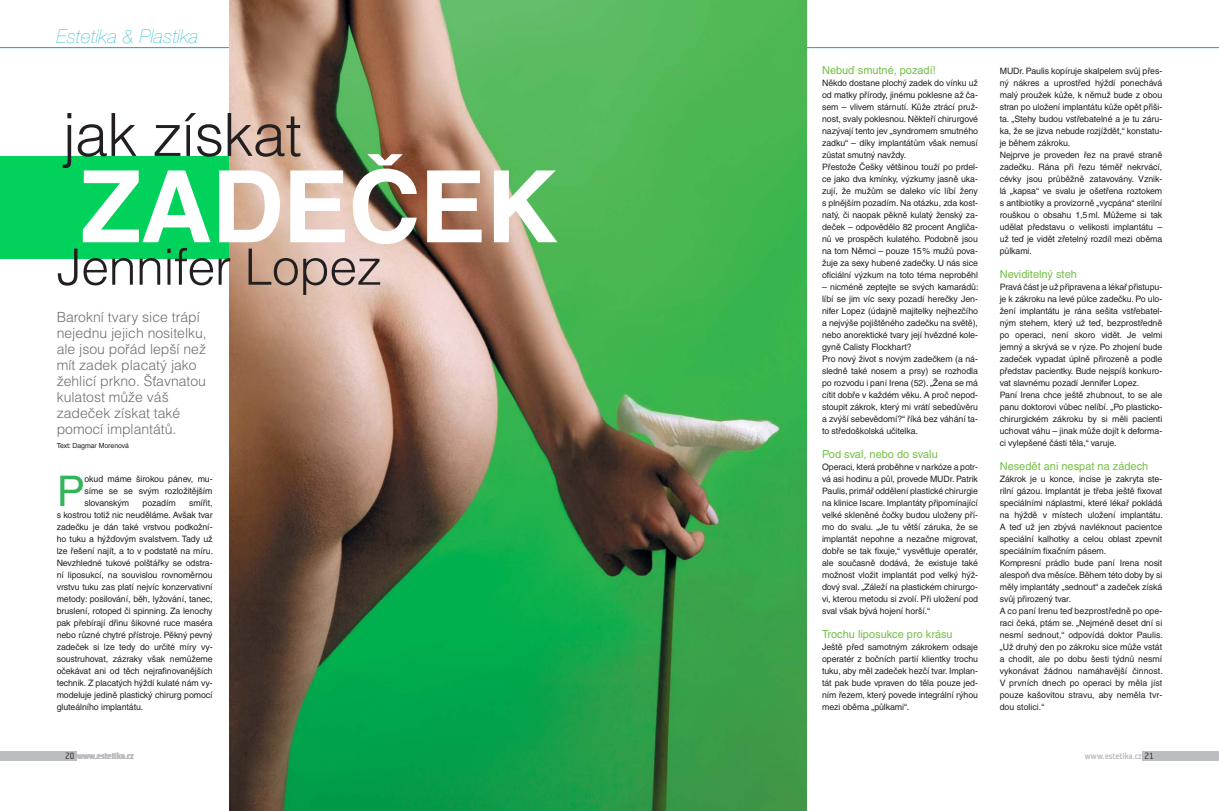
<style>
.page{position:relative;width:1219px;height:811px;background:#fff}
.page>*{position:absolute;margin:0;border:0;box-sizing:border-box;transform-origin:0 0}
.t1{font:700 99.9px "Helvetica CE";letter-spacing:-.01em;color:#fff}
.t2{font:300 59.5px "Helvetica CE";letter-spacing:-.01em;color:#231f20}
.t3{font:300 50.1px "Helvetica CE";letter-spacing:-.01em;color:#231f20}
.t4{font:42.2px "Helvetica CE";color:#34b55d}
.t5{font:italic 200 19px "Helvetica Neue CE";letter-spacing:.02em;color:#00abc6}
.t6{font:300 14px/16px "Helvetica CE";color:#6d6e70}
.t7{font:11px "Helvetica CE";color:#72bf44}
.t8{font:9px "Teuton Fett CE";color:#bbbdc0}
.t9{font:8.8px/12px "Helvetica CE";letter-spacing:-.01em;color:#231f20}
.t10{font:7px "Helvetica CE";letter-spacing:-.01em;color:#231f20}
.s1{font-family:"Teuton Weiss CE";font-weight:700;color:#231f20}
</style>
<div class="page">
<div style="left:1142px;top:751px;width:77px;height:10px;background:#bbbdc0"></div>
<hr style="left:0;top:47px;width:1219px;height:1px;background:#00abc6">
<div style="left:0;top:156px;width:279px;height:102px;background:#01d25b"></div>
<img style="left:230px;top:0;width:577px;height:811px">
<div style="left:0;top:751px;width:77px;height:10px;background:#bbbdc0"></div>
<h3 class="t5" style="left:57px;top:29px;width:143px">Estetika &amp; Plastika</h3>
<h2 class="t2" style="left:62px;top:103px;width:241px">jak získat</h2>
<h1 class="t1" style="left:80px;top:171px;width:479px">ZADEČEK</h1>
<h3 class="t3" style="left:57px;top:240px;width:327px">Jennifer Lopez</h3>
<h3 class="t6" style="left:57px;top:309px;width:152px">Barokní tvary sice trápí nejednu jejich nositelku, ale jsou pořád lepší než mít zadek placatý jako žehlicí prkno. Šťavnatou kulatost může váš zadeček získat také pomocí implantátů.</h3>
<p class="t10" style="left:57px;top:443px;width:74px">Text: Dagmar Morenová</p>
<h3 class="t4" style="left:57px;top:476px;width:30px">P</h3>
<p class="t9" style="left:84px;top:474px;width:130px;text-align:justify">okud máme širokou pánev, mu&shy;síme se se svým rozložitějším slovanským</p>
<p class="t9" style="left:57px;top:498px;width:158px;text-align:justify;text-indent:132px">smířit, s kostrou totiž nic neuděláme. Avšak tvar zadečku je dán také vrstvou podkožní&shy;ho tuku a hýžďovým svalstvem. Tady už lze řešení najít, a to v podstatě na míru.<br>Nevzhledné tukové polštářky se odstra&shy;ní liposukcí, na souvislou rovnoměrnou vrstvu tuku zas platí nejvíc konzervativní metody: posilování, běh, lyžování, tanec, bruslení, rotoped či spinning. Za lenochy pak přebírají dřinu šikovné ruce maséra nebo různé chytré přístroje. Pěkný pevný zadeček si lze tedy do určité míry vy&shy;soustruhovat, zázraky však nemůžeme očekávat ani od těch nejrafinovanějších technik. Z placatých hýždí kulaté nám vy&shy;modeluje jedině plastický chirurg pomocí gluteálního implantátu.</p>
<p class="t9" style="left:143px;top:498px;width:35px">pozadím</p>
<p class="t8" style="left:65px;top:752px;width:70px"><span class="s1">20</span> www.estetika.cz</p>
<p class="t7" style="left:822px;top:66px;width:115px">Nebuď smutné, pozadí!</p>
<p class="t9" style="left:822px;top:78px;width:157px">Někdo dostane plochý zadek do vínku už od matky přírody, jinému poklesne až ča&shy;sem – vlivem stárnutí. Kůže ztrácí pruž&shy;nost, svaly poklesnou. Někteří chirurgové nazývají tento jev „syndromem smutného zadku“ – díky implantátům však nemusí zůstat smutný navždy.<br>Přestože Češky většinou touží po prdel&shy;ce jako dva kmínky, výzkumy jasně uka&shy;zují, že mužům se daleko víc líbí ženy s plnějším pozadím. Na otázku, zda kost&shy;natý, či naopak pěkně kulatý ženský za&shy;deček – odpovědělo 82 procent Angliča&shy;nů ve prospěch kulatého. Podobně jsou na tom Němci – pouze 15 % mužů pova&shy;žuje za sexy hubené zadečky. U nás sice oficiální výzkum na toto téma neproběhl</p>
<p class="t9" style="left:822px;top:282px;width:158px">– nicméně zeptejte se svých kamarádů: líbí se jim víc sexy pozadí herečky Jen&shy;nifer Lopez (údajně majitelky nejhezčího a nejvýše pojištěného zadečku na světě), nebo anorektické tvary její hvězdné kole&shy;gyně Calisty Flockhart?<br>Pro nový život s novým zadečkem (a ná&shy;sledně také nosem a prsy) se rozhodla po rozvodu i paní Irena (52). „Žena se má cítit dobře v každém věku. A proč nepod&shy;stoupit zákrok, který mi vrátí sebedůvěru a zvýší sebevědomí?“ říká bez váhání ta&shy;to středoškolská učitelka.</p>
<p class="t7" style="left:822px;top:450px;width:117px">Pod sval, nebo do svalu</p>
<p class="t9" style="left:822px;top:462px;width:157px;text-align:justify">Operaci, která proběhne v narkóze a potr&shy;vá asi hodinu a půl, provede MUDr. Patrik Paulis, primář oddělení plastické chirurgie na klinice Iscare. Implantáty připomínající velké skleněné čočky budou uloženy pří&shy;mo do svalu. „Je tu větší záruka, že se implantát nepohne a nezačne migrovat, dobře se tak fixuje,“ vysvětluje operatér, ale současně dodává, že existuje také možnost vložit implantát pod velký hýž&shy;ďový sval. „Záleží na plastickém chirurgo&shy;vi, kterou metodu si zvolí. Při uložení pod sval však bývá hojení horší.“</p>
<p class="t7" style="left:822px;top:630px;width:132px">Trochu liposukce pro krásu</p>
<p class="t9" style="left:822px;top:642px;width:157px;text-align:justify">Ještě před samotným zákrokem odsaje operatér z bočních partií klientky trochu tuku, aby měl zadeček hezčí tvar. Implan&shy;tát pak bude vpraven do těla pouze jed&shy;ním řezem, který povede integrální rýhou mezi oběma „půlkami“.</p>
<p class="t9" style="left:1000px;top:66px;width:164px">MUDr. Paulis kopíruje skalpelem svůj přes&shy;ný nákres a uprostřed hýždí ponechává malý proužek kůže, k němuž bude z obou stran po uložení implantátu kůže opět přiši&shy;ta. „Stehy budou vstřebatelné a je tu záru&shy;ka, že se jizva nebude rozjíždět,“ konstatu&shy;je během zákroku.<br>Nejprve je proveden řez na pravé straně zadečku. Rána při řezu téměř nekrvácí, cévky jsou průběžně zatavovány. Vznik&shy;lá „kapsa“ ve svalu je ošetřena roztokem s antibiotiky a provizorně „vycpána“ sterilní rouškou o obsahu 1,5 ml. Můžeme si tak udělat představu o velikosti implantátu – už teď je vidět zřetelný rozdíl mezi oběma půlkami.</p>
<p class="t7" style="left:1000px;top:270px;width:79px">Neviditelný steh</p>
<p class="t9" style="left:1000px;top:282px;width:164px">Pravá část je už připravena a lékař přistupu&shy;je k zákroku na levé půlce zadečku. Po ulo&shy;žení implantátu je rána sešita vstřebatel&shy;ným stehem, který už teď, bezprostředně po operaci, není skoro vidět. Je velmi jemný a skrývá se v rýze. Po zhojení bude zadeček vypadat úplně přirozeně a podle představ pacientky. Bude nejspíš konkuro&shy;vat slavnému pozadí Jennifer Lopez.<br>Paní Irena chce ještě zhubnout, to se ale panu doktorovi vůbec nelíbí. „Po plasticko&shy;chirurgickém zákroku by si měli pacienti uchovat váhu – jinak může dojít k deforma&shy;ci vylepšené části těla,“ varuje.</p>
<p class="t7" style="left:1000px;top:462px;width:150px">Nesedět ani nespat na zádech</p>
<p class="t9" style="left:1000px;top:474px;width:165px">Zákrok je u konce, incise je zakryta ste&shy;rilní gázou. Implantát je třeba ještě fixovat speciálními náplastmi, které lékař pokládá na hýždě v místech uložení implantátu.<br>A teď už jen zbývá navléknout pacientce speciální kalhotky a celou oblast zpevnit speciálním fixačním pásem.<br>Kompresní prádlo bude paní Irena nosit alespoň dva měsíce. Během této doby by si měly implantáty „sednout“ a zadeček získá svůj přirozený tvar.<br>A co paní Irenu teď bezprostředně po ope&shy;raci čeká, ptám se. „Nejméně deset dní si nesmí sednout,“ odpovídá doktor Paulis. „Už druhý den po zákroku sice může vstát a chodit, ale po dobu šesti týdnů nesmí vykonávat žádnou namáhavější činnost.<br>V prvních dnech po operaci by měla jíst pouze kašovitou stravu, aby neměla tvr&shy;dou stolici.“</p>
<p class="t8" style="left:1085px;top:752px;width:70px">www.estetika.cz <span class="s1">21</span></p>
</div>
